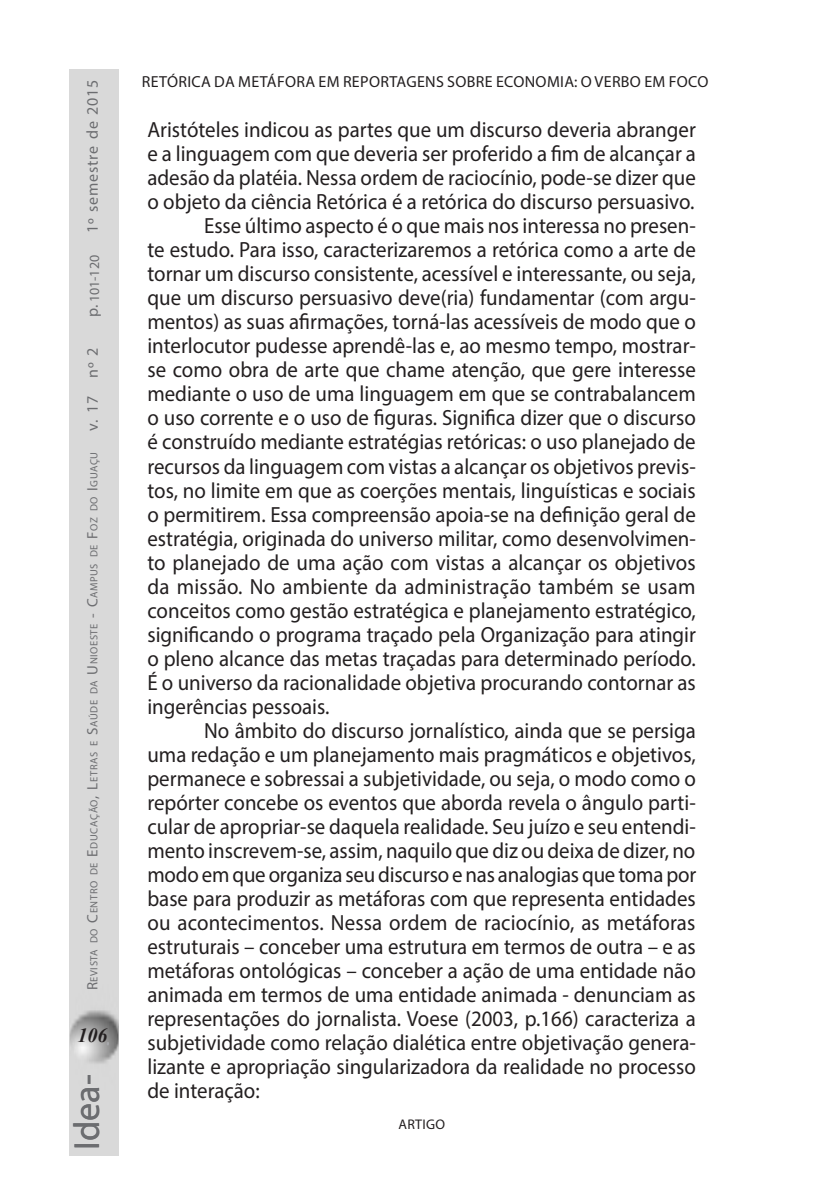
<style>
.page{position:relative;width:822px;height:1191px;background:#fff}
.page>*{position:absolute;margin:0;border:0;box-sizing:border-box;transform-origin:0 0}
.t1{font:36px "Myriad Pro";color:#6c6d70}
.A_D_TEXTO11{font:22px/24px "Myriad Pro";color:#231f20;text-align:justify;scale:.95 1}
.t2{font:italic 700 20px "Times New Roman";color:#231f20}
.A_ATITULO_ARTIGO{font:16px "Myriad Pro";letter-spacing:.02em;color:#231f20}
.t3{font:16px "Myriad Pro";letter-spacing:.05em;color:#6c6d70}
.t4{font:14px "Myriad Pro";color:#6c6d70}
.t5{font:14px "Myriad Pro";letter-spacing:.02em;color:#231f20}
.t6{font:10.4px "Myriad Pro";letter-spacing:.055em;color:#6c6d70}
.s1{font-size:15px}
</style>
<div class="page">
<div style="left:70px;top:70px;width:49px;height:1085px;background:#d9d9d9"></div>
<p class="t3" style="left:83px;top:233px;width:155px;rotate:-90deg">1º semestre de 2015</p>
<p class="t4" style="left:86px;top:302px;width:49px;rotate:-90deg">101-120</p>
<p class="t3" style="left:83px;top:317px;width:14px;rotate:-90deg">p.</p>
<p class="t3" style="left:83px;top:431px;width:85px;rotate:-90deg">v. 17 nº 2</p>
<p class="t6" style="left:88px;top:990px;width:540px;rotate:-90deg"><span class="s1">R</span>evista do <span class="s1">C</span>entro de <span class="s1">E</span>ducação<span class="s1">, L</span>etras e <span class="s1">S</span>aúde da <span class="s1">U</span> nioeste <span class="s1">- C</span>ampus de <span class="s1">F</span>oz do <span class="s1">I</span> guaçu</p>
<p class="t2" style="left:78px;top:1021px;width:31px">106</p>
<h1 class="t1" style="left:65px;top:1149px;width:77px;rotate:-90deg">Idea-</h1>
<p class="A_ATITULO_ARTIGO" style="left:142px;top:72px;width:568px">RETÓRICA DA METÁFORA EM REPORTAGENS SOBRE ECONOMIA: O VERBO EM FOCO</p>
<p class="A_D_TEXTO11" style="left:147px;top:118px;width:579px">Aristóteles indicou as partes que um discurso deveria abranger e a linguagem com que deveria ser proferido a fim de alcançar a adesão da platéia. Nessa ordem de raciocínio, pode-se dizer que o objeto da ciência Retórica é a retórica do discurso persuasivo.</p>
<p class="A_D_TEXTO11" style="left:147px;top:214px;width:579px;text-indent:57px">Esse último aspecto é o que mais nos interessa no presen&shy;te estudo. Para isso, caracterizaremos a retórica como a arte de tornar um discurso consistente, acessível e interessante, ou seja, que um discurso persuasivo deve(ria) fundamentar (com argu&shy;mentos) as suas afirmações, torná-las acessíveis de modo que o interlocutor pudesse aprendê-las e, ao mesmo tempo, mostrar&shy;se como obra de arte que chame atenção, que gere interesse mediante o uso de uma linguagem em que se contrabalancem o uso corrente e o uso de figuras. Significa dizer que o discurso é construído mediante estratégias retóricas: o uso planejado de recursos da linguagem com vistas a alcançar os objetivos previs&shy;tos, no limite em que as coerções mentais, linguísticas e sociais o permitirem. Essa compreensão apoia-se na definição geral de estratégia, originada do universo militar, como desenvolvimen&shy;to planejado de uma ação com vistas a alcançar os objetivos da missão. No ambiente da administração também se usam conceitos como gestão estratégica e planejamento estratégico, significando o programa traçado pela Organização para atingir o pleno alcance das metas traçadas para determinado período.<br>É o universo da racionalidade objetiva procurando contornar as ingerências pessoais.</p>
<p class="A_D_TEXTO11" style="left:147px;top:718px;width:579px;text-indent:57px">No âmbito do discurso jornalístico, ainda que se persiga uma redação e um planejamento mais pragmáticos e objetivos, permanece e sobressai a subjetividade, ou seja, o modo como o repórter concebe os eventos que aborda revela o ângulo parti&shy;cular de apropriar-se daquela realidade. Seu juízo e seu entendi&shy;mento inscrevem-se, assim, naquilo que diz ou deixa de dizer, no modo em que organiza seu discurso e nas analogias que toma por base para produzir as metáforas com que representa entidades ou acontecimentos. Nessa ordem de raciocínio, as metáforas estruturais – conceber uma estrutura em termos de outra – e as metáforas ontológicas – conceber a ação de uma entidade não animada em termos de uma entidade animada - denunciam as representações do jornalista. Voese (2003, p.166) caracteriza a subjetividade como relação dialética entre objetivação genera&shy;lizante e apropriação singularizadora da realidade no processo de interação:</p>
<p class="t5" style="left:398px;top:1115px;width:48px">ARTIGO</p>
</div>
